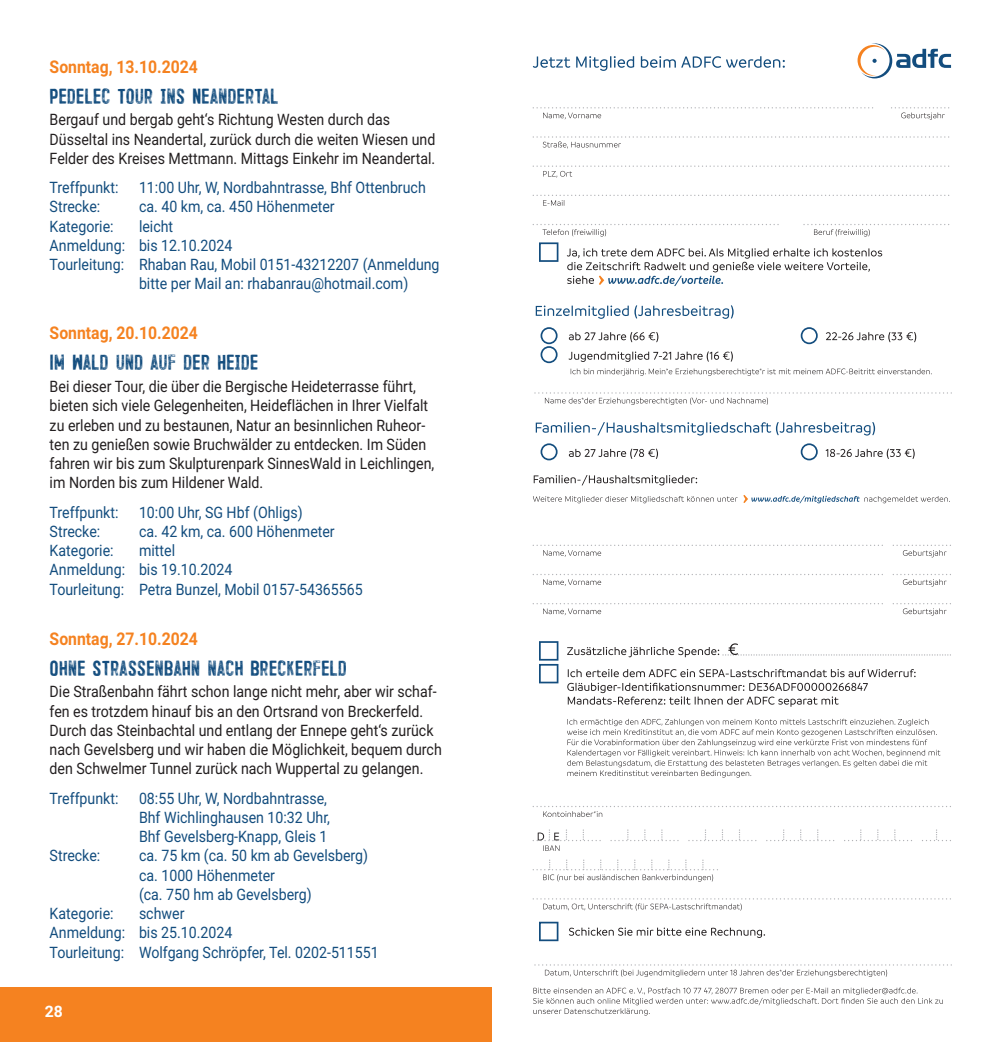
<style>
.page{position:relative;width:983px;height:1042px;background:#fff}
.page>*{position:absolute;margin:0;border:0;box-sizing:border-box;transform-origin:0 0}
.t1{font:17.5px "Trincha";color:#134d7e}
.t2{font:700 17.5px "Roboto";color:#f58220;scale:.9 1}
.t3{font:15.75px/19.2px "Roboto";color:#231f20;scale:.9 1}
.t4{font:15.75px/19.2px "Roboto";color:#134d7e;scale:.9 1}
.t5{font:700 15.75px "Roboto";color:#fff}
</style>
<div class="page">
<div style="left:0;top:987px;width:491px;height:55px;background:#f58220"></div>
<svg style="left:857px;top:43px;width:93px;height:35px"></svg>
<svg style="left:532px;top:56px;width:252px;height:15px"></svg>
<svg style="left:532px;top:107px;width:341px;height:12px"></svg>
<svg style="left:891px;top:107px;width:58px;height:13px"></svg>
<svg style="left:532px;top:136px;width:417px;height:13px"></svg>
<svg style="left:532px;top:165px;width:417px;height:13px"></svg>
<svg style="left:532px;top:195px;width:417px;height:11px"></svg>
<svg style="left:532px;top:224px;width:246px;height:12px"></svg>
<svg style="left:803px;top:224px;width:146px;height:12px"></svg>
<svg style="left:566px;top:248px;width:316px;height:38px"></svg>
<svg style="left:535px;top:305px;width:198px;height:14px"></svg>
<svg style="left:568px;top:332px;width:90px;height:10px"></svg>
<svg style="left:826px;top:332px;width:90px;height:10px"></svg>
<svg style="left:568px;top:351px;width:164px;height:11px"></svg>
<svg style="left:570px;top:368px;width:360px;height:8px"></svg>
<svg style="left:534px;top:392px;width:417px;height:13px"></svg>
<svg style="left:535px;top:422px;width:339px;height:13px"></svg>
<svg style="left:568px;top:448px;width:90px;height:11px"></svg>
<svg style="left:825px;top:448px;width:89px;height:11px"></svg>
<svg style="left:533px;top:475px;width:164px;height:10px"></svg>
<svg style="left:533px;top:496px;width:204px;height:7px"></svg>
<svg style="left:743px;top:495px;width:205px;height:8px"></svg>
<svg style="left:532px;top:545px;width:350px;height:12px"></svg>
<svg style="left:892px;top:545px;width:58px;height:12px"></svg>
<svg style="left:532px;top:574px;width:350px;height:12px"></svg>
<svg style="left:892px;top:574px;width:58px;height:12px"></svg>
<svg style="left:532px;top:603px;width:350px;height:12px"></svg>
<svg style="left:892px;top:603px;width:58px;height:13px"></svg>
<svg style="left:567px;top:669px;width:348px;height:8px"></svg>
<svg style="left:567px;top:683px;width:300px;height:24px"></svg>
<svg style="left:567px;top:719px;width:373px;height:58px"></svg>
<svg style="left:532px;top:806px;width:418px;height:11px"></svg>
<svg style="left:532px;top:898px;width:415px;height:13px"></svg>
<svg style="left:569px;top:927px;width:196px;height:11px"></svg>
<svg style="left:534px;top:964px;width:417px;height:13px"></svg>
<svg style="left:533px;top:987px;width:409px;height:28px"></svg>
<svg style="left:567px;top:643px;width:382px;height:14px"></svg>
<svg style="left:539px;top:242px;width:19px;height:20px"></svg>
<svg style="left:539px;top:641px;width:19px;height:42px"></svg>
<svg style="left:539px;top:922px;width:19px;height:19px"></svg>
<svg style="left:800px;top:327px;width:17px;height:17px"></svg>
<svg style="left:540px;top:443px;width:17px;height:17px"></svg>
<svg style="left:800px;top:443px;width:17px;height:17px"></svg>
<svg style="left:540px;top:327px;width:17px;height:36px"></svg>
<svg style="left:922px;top:829px;width:28px;height:12px"></svg>
<svg style="left:532px;top:829px;width:68px;height:22px"></svg>
<svg style="left:688px;top:829px;width:68px;height:12px"></svg>
<svg style="left:766px;top:829px;width:68px;height:12px"></svg>
<svg style="left:844px;top:829px;width:64px;height:12px"></svg>
<svg style="left:610px;top:829px;width:68px;height:12px"></svg>
<svg style="left:532px;top:859px;width:186px;height:23px"></svg>
<p class="t2" style="left:50px;top:54px;width:166px">Sonntag, 13.10.2024</p>
<p class="t1" style="left:50px;top:82px;width:230px">PEDELEC TOUR INS NEANDERTAL</p>
<p class="t3" style="left:50px;top:109px;width:430px">Bergauf und bergab geht‘s Richtung Westen durch das<br>Düsseltal ins Neandertal, zurück durch die weiten Wiesen und<br>Felder des Kreises Mettmann. Mittags Einkehr im Neandertal.</p>
<p class="t4" style="left:50px;top:177px;width:78px">Treffpunkt:</p>
<p class="t4" style="left:139px;top:177px;width:320px">11:00 Uhr, W, Nordbahntrasse, Bhf Ottenbruch</p>
<p class="t4" style="left:50px;top:196px;width:58px">Strecke:</p>
<p class="t4" style="left:139px;top:196px;width:219px">ca. 40 km, ca. 450 Höhenmeter</p>
<p class="t4" style="left:50px;top:216px;width:73px">Kategorie:</p>
<p class="t4" style="left:139px;top:216px;width:40px">leicht</p>
<p class="t4" style="left:50px;top:235px;width:204px">Anmeldung: bis 12.10.2024</p>
<p class="t4" style="left:50px;top:254px;width:434px">Tourleitung: Rhaban Rau, Mobil 0151-43212207 (Anmeldung</p>
<p class="t4" style="left:139px;top:273px;width:300px">bitte per Mail an: rhabanrau@hotmail.com)</p>
<p class="t2" style="left:50px;top:321px;width:166px">Sonntag, 20.10.2024</p>
<p class="t1" style="left:50px;top:349px;width:210px">IM WALD UND AUF DER HEIDE</p>
<p class="t3" style="left:50px;top:376px;width:429px">Bei dieser Tour, die über die Bergische Heideterrasse führt, bieten sich viele Gelegenheiten, Heideflächen in Ihrer Vielfalt zu erleben und zu bestaunen, Natur an besinnlichen Ruheor&shy;ten zu genießen sowie Bruchwälder zu entdecken. Im Süden fahren wir bis zum Skulpturenpark SinnesWald in Leichlingen, im Norden bis zum Hildener Wald.</p>
<p class="t4" style="left:50px;top:502px;width:78px">Treffpunkt:</p>
<p class="t4" style="left:139px;top:502px;width:183px">10:00 Uhr, SG Hbf (Ohligs)</p>
<p class="t4" style="left:50px;top:521px;width:58px">Strecke:</p>
<p class="t4" style="left:139px;top:521px;width:219px">ca. 42 km, ca. 600 Höhenmeter</p>
<p class="t4" style="left:50px;top:540px;width:73px">Kategorie:</p>
<p class="t4" style="left:50px;top:540px;width:349px;text-indent:89px">mittel<br>Anmeldung: bis 19.10.2024<br>Tourleitung: Petra Bunzel, Mobil 0157-54365565</p>
<p class="t2" style="left:50px;top:626px;width:166px">Sonntag, 27.10.2024</p>
<p class="t1" style="left:50px;top:654px;width:298px">OHNE STRASSENBAHN NACH BRECKERFELD</p>
<p class="t3" style="left:50px;top:681px;width:437px">Die Straßenbahn fährt schon lange nicht mehr, aber wir schaf&shy;fen es trotzdem hinauf bis an den Ortsrand von Breckerfeld.<br>Durch das Steinbachtal und entlang der Ennepe geht‘s zurück nach Gevelsberg und wir haben die Möglichkeit, bequem durch den Schwelmer Tunnel zurück nach Wuppertal zu gelangen.</p>
<p class="t4" style="left:50px;top:788px;width:78px">Treffpunkt:</p>
<p class="t4" style="left:139px;top:788px;width:214px">08:55 Uhr, W, Nordbahntrasse,<br>Bhf Wichlinghausen 10:32 Uhr,<br>Bhf Gevelsberg-Knapp, Gleis 1</p>
<p class="t4" style="left:50px;top:845px;width:58px">Strecke:</p>
<p class="t4" style="left:139px;top:845px;width:256px">ca. 75 km (ca. 50 km ab Gevelsberg) ca. 1000 Höhenmeter<br>(ca. 750 hm ab Gevelsberg)</p>
<p class="t4" style="left:50px;top:903px;width:73px">Kategorie:</p>
<p class="t4" style="left:50px;top:903px;width:367px;text-indent:89px">schwer<br>Anmeldung: bis 25.10.2024<br>Tourleitung: Wolfgang Schröpfer, Tel. 0202-511551</p>
<p class="t5" style="left:45px;top:1000px;width:20px">28</p>
</div>
